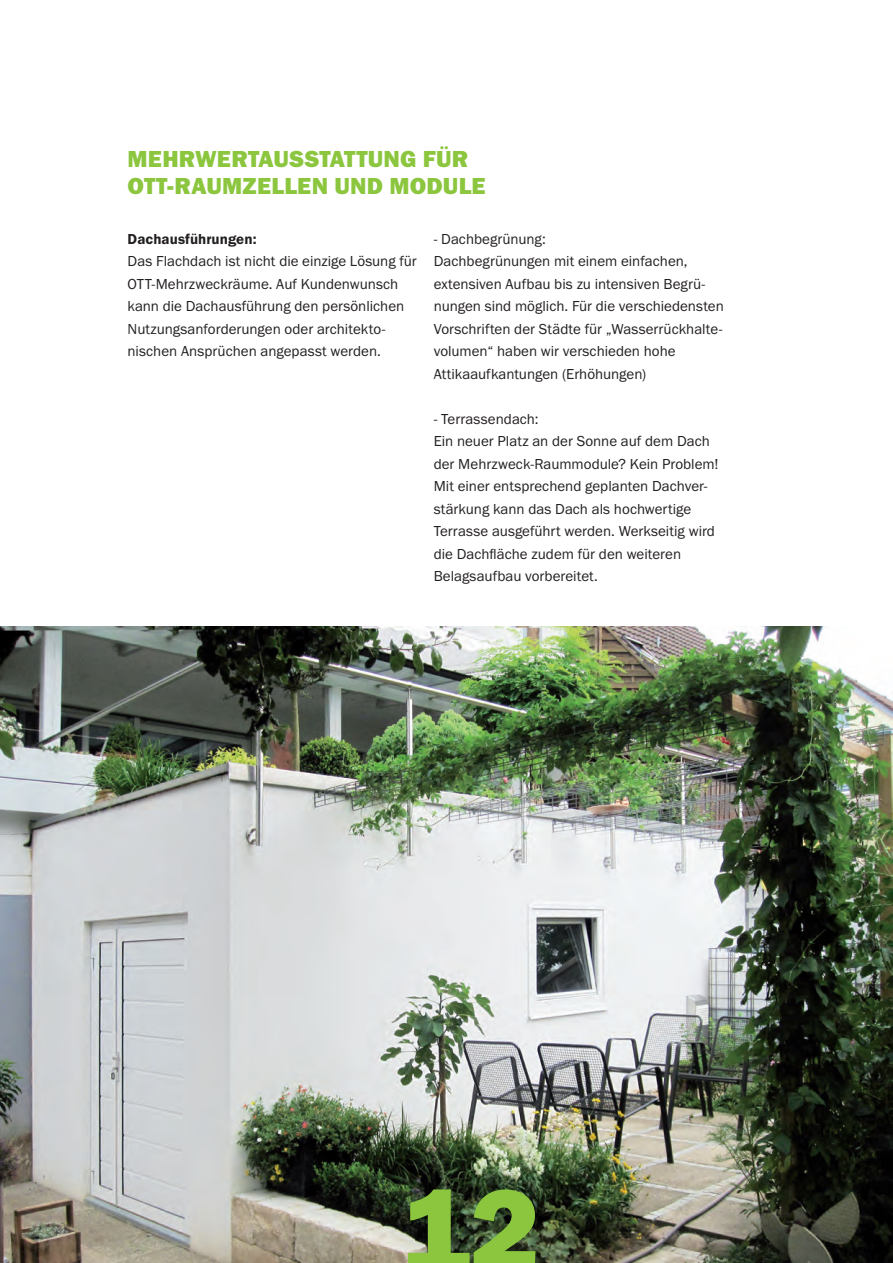
<style>
.page{position:relative;width:893px;height:1263px;background:#fff}
.page>*{position:absolute;margin:0;border:0;box-sizing:border-box;transform-origin:0 0}
.t1{font:120px "Franklin Gothic URW Hea";color:#8bc63e}
.t2{font:24px/27px "Franklin Gothic URW Hea";letter-spacing:.01em;color:#8bc63e}
.t3{font:15px/22.5px "Franklin Gothic URW Boo";color:#231f20}
.t4{font:15px "Franklin Gothic URW Dem";letter-spacing:.005em;color:#231f20}
</style>
<div class="page">
<img style="left:0;top:626px;width:893px;height:637px">
<h2 class="t2" style="left:128px;top:145px;width:360px">MEHRWERTAUSSTATTUNG FÜR<br>OTT-RAUMZELLEN UND MODULE</h2>
<p class="t4" style="left:128px;top:230px;width:130px">Dachausführungen:</p>
<p class="t3" style="left:128px;top:250px;width:291px">Das Flachdach ist nicht die einzige Lösung für OTT-Mehrzweckräume. Auf Kundenwunsch kann die Dachausführung den persönlichen Nutzungsanforderungen oder architekto&shy;nischen Ansprüchen angepasst werden.</p>
<p class="t3" style="left:434px;top:227px;width:292px">- Dachbegrünung:<br>Dachbegrünungen mit einem einfachen, extensiven Aufbau bis zu intensiven Begrü&shy;nungen sind möglich. Für die verschiedensten Vorschriften der Städte für „Wasserrückhalte&shy;volumen“ haben wir verschieden hohe Attikaaufkantungen (Erhöhungen)</p>
<p class="t3" style="left:434px;top:407px;width:286px">- Terrassendach:<br>Ein neuer Platz an der Sonne auf dem Dach der Mehrzweck-Raummodule? Kein Problem!<br>Mit einer entsprechend geplanten Dachver&shy;stärkung kann das Dach als hochwertige Terrasse ausgeführt werden. Werkseitig wird die Dachfläche zudem für den weiteren Belagsaufbau vorbereitet.</p>
<h1 class="t1" style="left:400px;top:1153px;width:142px">12</h1>
</div>
